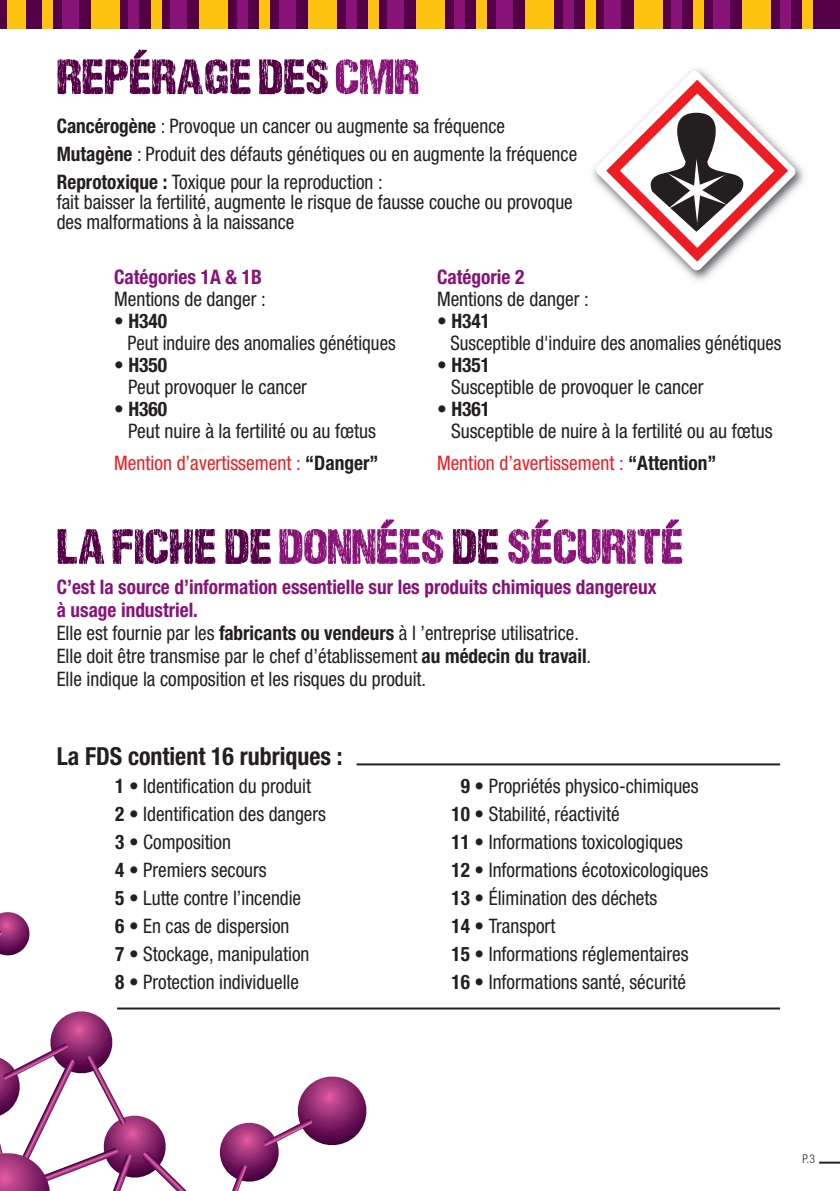
<style>
.page{position:relative;width:840px;height:1191px;background:#fff}
.page>*{position:absolute;margin:0;border:0;box-sizing:border-box;transform-origin:0 0}
.t1{font:900 50px "DCC Sharp Distress";color:#881277;scale:1.05 1}
.t2{font:900 50px "DCC Sharp Distress";color:#540047;scale:1.05 1}
.t3{font:700 condensed 24.8px "Helvetica Neue";color:#231f20;scale:.96 1}
.t4{font:condensed 20px/28px "Helvetica Neue";color:#231f20;scale:.96 1}
.t5{font:condensed 20px/32px "Helvetica Neue";color:#231f20;text-align:center}
.t6{font:condensed 20px "Helvetica Neue";color:#231f20;scale:.94 1}
.t7{font:700 condensed 20px "Helvetica Neue";color:#231f20}
.t8{font:700 condensed 20px "Helvetica Neue";color:#881277}
.t9{font:300 condensed 12px "Helvetica Neue";color:#231f20;scale:.96 1}
.s1{color:#881277}
.s2{font-weight:700}
.s3{color:#ee1d23}
.s4{color:#540047}
.s5{font-weight:700;color:#881277}
</style>
<div class="page">
<svg style="left:0;top:912px;width:30px;height:44px"></svg>
<svg style="left:219px;top:1076px;width:148px;height:115px"></svg>
<svg style="left:0;top:1011px;width:186px;height:180px"></svg>
<div style="left:0;top:0;width:839px;height:28px;background:#540047"></div>
<div style="left:42px;top:0;width:10px;height:28px;background:#fec210"></div>
<div style="left:7px;top:0;width:19px;height:28px;background:#fec210"></div>
<div style="left:129px;top:0;width:10px;height:28px;background:#881277"></div>
<div style="left:62px;top:0;width:16px;height:28px;background:#881277"></div>
<div style="left:91px;top:0;width:28px;height:28px;background:#fec210"></div>
<div style="left:151px;top:0;width:10px;height:28px;background:#fec210"></div>
<div style="left:237px;top:0;width:10px;height:28px;background:#881277"></div>
<div style="left:170px;top:0;width:17px;height:28px;background:#881277"></div>
<div style="left:199px;top:0;width:29px;height:28px;background:#fec210"></div>
<div style="left:259px;top:0;width:10px;height:28px;background:#fec210"></div>
<div style="left:346px;top:0;width:10px;height:28px;background:#881277"></div>
<div style="left:279px;top:0;width:16px;height:28px;background:#881277"></div>
<div style="left:308px;top:0;width:28px;height:28px;background:#fec210"></div>
<div style="left:368px;top:0;width:10px;height:28px;background:#fec210"></div>
<div style="left:454px;top:0;width:10px;height:28px;background:#881277"></div>
<div style="left:387px;top:0;width:17px;height:28px;background:#881277"></div>
<div style="left:416px;top:0;width:28px;height:28px;background:#fec210"></div>
<div style="left:476px;top:0;width:10px;height:28px;background:#fec210"></div>
<div style="left:563px;top:0;width:10px;height:28px;background:#881277"></div>
<div style="left:496px;top:0;width:16px;height:28px;background:#881277"></div>
<div style="left:525px;top:0;width:28px;height:28px;background:#fec210"></div>
<div style="left:585px;top:0;width:10px;height:28px;background:#fec210"></div>
<div style="left:671px;top:0;width:10px;height:28px;background:#881277"></div>
<div style="left:604px;top:0;width:16px;height:28px;background:#881277"></div>
<div style="left:633px;top:0;width:28px;height:28px;background:#fec210"></div>
<div style="left:693px;top:0;width:10px;height:28px;background:#fec210"></div>
<div style="left:780px;top:0;width:10px;height:28px;background:#881277"></div>
<div style="left:713px;top:0;width:16px;height:28px;background:#881277"></div>
<div style="left:742px;top:0;width:28px;height:28px;background:#fec210"></div>
<div style="left:802px;top:0;width:10px;height:28px;background:#fec210"></div>
<img style="left:593px;top:69px;width:212px;height:212px">
<svg style="left:595px;top:70px;width:200px;height:201px"></svg>
<svg style="left:606px;top:80px;width:188px;height:182px"></svg>
<hr style="left:356px;top:763px;width:423px;height:2px;background:#231f20">
<hr style="left:117px;top:1007px;width:662px;height:2px;background:#231f20">
<hr style="left:818px;top:1161px;width:21px;height:2px;background:#231f20">
<h1 class="t2" style="left:57px;top:59px;width:346px">REPÉRAGE DES <span class="s1">CMR</span></h1>
<p class="t4" style="left:57px;top:113px;width:543px"><span class="s2">Cancérogène</span> : Provoque un cancer ou augmente sa fréquence<br><span class="s2">Mutagène</span> : Produit des défauts génétiques ou en augmente la fréquence<br><span class="s2">Reprotoxique :</span> Toxique pour la reproduction :</p>
<p class="t4" style="left:57px;top:193px;width:538px;line-height:20px">fait baisser la fertilité, augmente le risque de fausse couche ou provoque des malformations à la naissance</p>
<p class="t8" style="left:114px;top:270px;width:149px">Catégories 1A &amp; 1B</p>
<p class="t5" style="left:114px;top:284px;width:153px">Mentions de danger :</p>
<p class="t7" style="left:114px;top:314px;width:55px">• H340</p>
<p class="t6" style="left:128px;top:336px;width:286px">Peut induire des anomalies génétiques</p>
<p class="t7" style="left:114px;top:358px;width:55px">• H350</p>
<p class="t5" style="left:128px;top:372px;width:180px">Peut provoquer le cancer</p>
<p class="t7" style="left:114px;top:402px;width:55px">• H360</p>
<p class="t5" style="left:114px;top:416px;width:266px">Peut nuire à la fertilité ou au fœtus<br><span class="s3">Mention d’avertissement :</span> <span class="s2">“Danger”</span></p>
<p class="t8" style="left:437px;top:270px;width:89px">Catégorie 2</p>
<p class="t5" style="left:437px;top:284px;width:153px">Mentions de danger :</p>
<p class="t7" style="left:437px;top:314px;width:55px">• H341</p>
<p class="t6" style="left:450px;top:336px;width:353px">Susceptible d'induire des anomalies génétiques</p>
<p class="t7" style="left:437px;top:358px;width:55px">• H351</p>
<p class="t5" style="left:451px;top:372px;width:254px">Susceptible de provoquer le cancer</p>
<p class="t7" style="left:437px;top:402px;width:55px">• H361</p>
<p class="t5" style="left:437px;top:416px;width:337px;text-align:left;text-indent:14px">Susceptible de nuire à la fertilité ou au fœtus<br><span class="s3">Mention d’avertissement :</span> <span class="s2">“Attention”</span></p>
<h1 class="t1" style="left:57px;top:529px;width:598px"><span class="s4">LA FICHE DE</span> DONNÉES <span class="s4">DE</span> SÉCURITÉ</h1>
<p class="t4" style="left:57px;top:577px;width:626px;line-height:23px"><span class="s5">C’est la source d’information essentielle sur les produits chimiques dangereux à usage industriel.<br></span>Elle est fournie par les <span class="s2">fabricants ou vendeurs</span> à l ’entreprise utilisatrice.<br>Elle doit être transmise par le chef d’établissement <span class="s2">au médecin du travail</span>.<br>Elle indique la composition et les risques du produit.</p>
<p class="t3" style="left:57px;top:747px;width:299px">La FDS contient 16 rubriques :</p>
<p class="t4" style="left:115px;top:773px;width:221px"><span class="s2">1 •</span> Identification du produit<br><span class="s2">2 •</span> Identification des dangers<br><span class="s2">3 •</span> Composition<br><span class="s2">4 •</span> Premiers secours<br><span class="s2">5 •</span> Lutte contre l’incendie<br><span class="s2">6 •</span> En cas de dispersion<br><span class="s2">7 •</span> Stockage, manipulation<br><span class="s2">8 •</span> Protection individuelle</p>
<p class="t4" style="left:451px;top:773px;width:269px;text-indent:9px"><span class="s2">9 •</span> Propriétés physico-chimiques<br><span class="s2">10 •</span> Stabilité, réactivité<br><span class="s2">11 •</span> Informations toxicologiques<br><span class="s2">12 •</span> Informations écotoxicologiques<br><span class="s2">13 •</span> Élimination des déchets<br><span class="s2">14 •</span> Transport<br><span class="s2">15 •</span> Informations réglementaires<br><span class="s2">16 •</span> Informations santé, sécurité</p>
<p class="t9" style="left:802px;top:1154px;width:14px">P.3</p>
</div>
